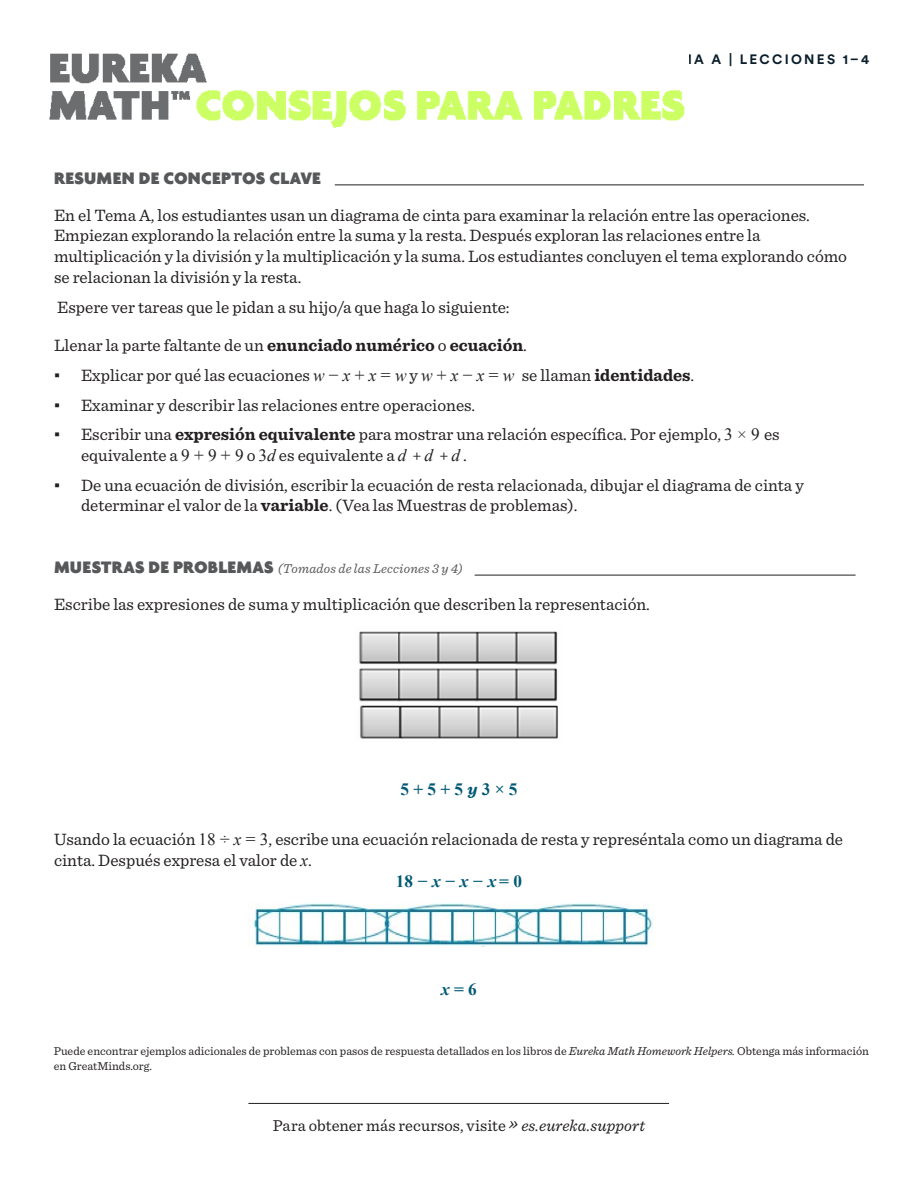
<style>
.page{position:relative;width:918px;height:1188px;background:#fff}
.page>*{position:absolute;margin:0;border:0;box-sizing:border-box;transform-origin:0 0}
.Content_Header{font:900 18px "Agenda";letter-spacing:.015em;color:#57585a}
.Bullet_List{font:17.25px/20.7px "Sentinel";color:#231f20}
.Body{font:17.25px "Sentinel";color:#231f20}
.Body-2{font:700 17.25px "Times New Roman";color:#005a76}
.t1{font:italic 700 17.25px "Times New Roman";color:#005a76}
.t2{font:16.5px "Sentinel";letter-spacing:.005em;color:#231f20}
.Content_Header-2{font:italic 13.5px "Sentinel";letter-spacing:.02em;color:#57585a}
.t3{font:12px/14.4px "Sentinel";color:#231f20}
.s1{font-weight:700}
.s2{font-family:"Georgia"}
.s3{font-family:"Times New Roman";font-style:italic}
.s4{font-family:"Times New Roman"}
.s5{font-family:"Agenda";font-weight:900;font-style:normal;font-size:18px}
.s6{font-family:"Sentinel";font-style:italic}
.s7{font-style:normal}
.s8{font-style:italic}
.s9{font-style:italic;font-size:19.5px}
</style>
<div class="page">
<hr style="left:475px;top:575px;width:381px;height:1px;background:#231f20">
<hr style="left:335px;top:184px;width:529px;height:1px;background:#231f20">
<img style="left:359px;top:631px;width:199px;height:108px">
<img style="left:249px;top:903px;width:404px;height:43px">
<hr style="left:248px;top:1103px;width:421px;height:1px;background:#231f20">
<img style="left:49px;top:53px;width:636px;height:75px">
<p class="Content_Header" style="left:54px;top:167px;width:268px">RESUMEN DE CONCEPTOS CLAVE</p>
<p class="Bullet_List" style="left:54px;top:204px;width:795px">En el Tema A, los estudiantes usan un diagrama de cinta para examinar la relación entre las operaciones.<br>Empiezan explorando la relación entre la suma y la resta. Después exploran las relaciones entre la multiplicación y la división y la multiplicación y la suma. Los estudiantes concluyen el tema explorando cómo se relacionan la división y la resta.</p>
<p class="Bullet_List" style="left:57px;top:295px;width:454px">Espere ver tareas que le pidan a su hijo/a que haga lo siguiente:</p>
<p class="Body" style="left:54px;top:333px;width:474px">Llenar la parte faltante de un <span class="s1">enunciado numérico</span> o <span class="s1">ecuación</span>.</p>
<p class="Bullet_List" style="left:54px;top:364px;width:642px"><span class="s2">▪</span> Explicar por qué las ecuaciones <span class="s3">w</span> <span class="s4">−</span> <span class="s3">x</span> <span class="s4">+</span> <span class="s3">x</span> <span class="s4">=</span> <span class="s3">w</span> y <span class="s3">w</span> <span class="s4">+</span> <span class="s3">x</span> <span class="s4">−</span> <span class="s3">x</span> <span class="s4">=</span> <span class="s3">w</span> se llaman <span class="s1">identidades</span>.</p>
<p class="Bullet_List" style="left:54px;top:394px;width:423px"><span class="s2">▪</span> Examinar y describir las relaciones entre operaciones.</p>
<p class="Bullet_List" style="left:81px;top:423px;width:700px;text-indent:-27px"><span class="s2">▪</span> Escribir una <span class="s1">expresión equivalente</span> para mostrar una relación específica. Por ejemplo, <span class="s4">3 × 9</span> es equivalente a <span class="s4">9 + 9 + 9</span> o <span class="s4">3</span><span class="s3">d</span> es equivalente a <span class="s3">d</span> + <span class="s3">d</span> + <span class="s3">d</span> .</p>
<p class="Bullet_List" style="left:81px;top:474px;width:724px;text-indent:-27px"><span class="s2">▪</span> De una ecuación de división, escribir la ecuación de resta relacionada, dibujar el diagrama de cinta y determinar el valor de la <span class="s1">variable</span>. (Vea las Muestras de problemas).</p>
<p class="Content_Header-2" style="left:54px;top:558px;width:410px"><span class="s5">MUESTRAS DE PROBLEMAS</span> (Tomados de las Lecciones 3 y 4)</p>
<p class="Bullet_List" style="left:54px;top:592px;width:597px">Escribe las expresiones de suma y multiplicación que describen la representación.</p>
<p class="Body-2" style="left:400px;top:777px;width:119px">5 + 5 + 5 <span class="s6">y</span> 3 × 5</p>
<p class="Bullet_List" style="left:54px;top:828px;width:791px">Usando la ecuación <span class="s4">18 ÷</span> <span class="s3">x</span> <span class="s4">= 3</span>, escribe una ecuación relacionada de resta y represéntala como un diagrama de cinta. Después expresa el valor de <span class="s3">x</span>.</p>
<p class="t1" style="left:396px;top:869px;width:128px"><span class="s7">18</span> − x − x − x<span class="s7">= 0</span></p>
<p class="Body-2" style="left:441px;top:977px;width:37px"><span class="s8">x</span> = 6</p>
<p class="t3" style="left:54px;top:1043px;width:817px">Puede encontrar ejemplos adicionales de problemas con pasos de respuesta detallados en los libros de <span class="s8">Eureka Math Homework Helpers.</span> Obtenga más información en GreatMinds.org.</p>
<p class="t2" style="left:273px;top:1113px;width:374px">Para obtener más recursos, visite <span class="s9">»</span> <span class="s8">es.eureka.support</span></p>
</div>
